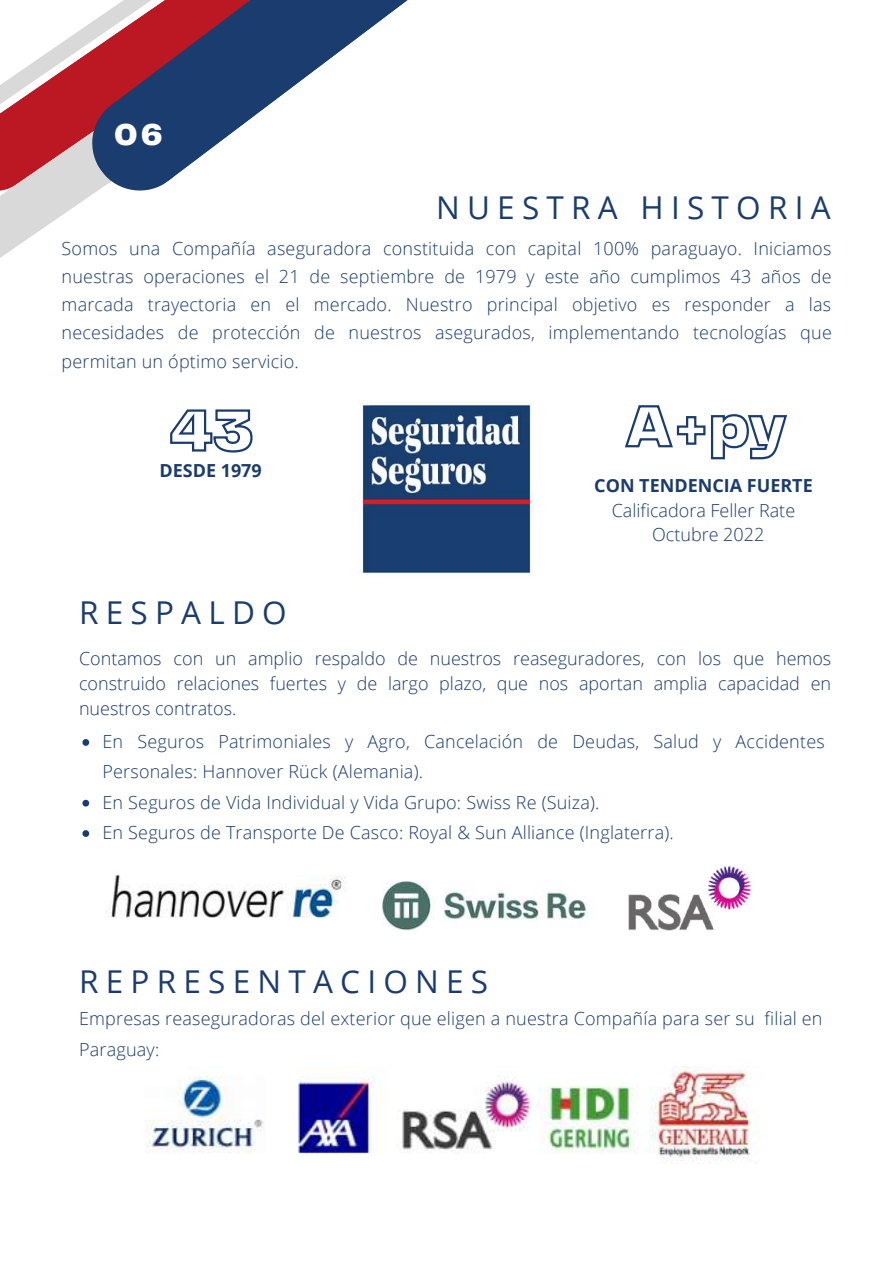
<style>
.page{position:relative;width:893px;height:1264px;background:#fff}
.page>*{position:absolute;margin:0;border:0;box-sizing:border-box;transform-origin:0 0}
.t1{font:31.5px "Open Sans";letter-spacing:.23em;color:#1b3c6f}
.t2{font:900 31.5px "Telegraf";color:#fff}
.t3{font:300 18px/28px "Open Sans";letter-spacing:.01em;color:#1b3c6f;text-align:justify}
.t4{font:700 18px "Open Sans";color:#1b3c6f}
</style>
<div class="page">
<img style="left:382px;top:881px;width:207px;height:49px">
<img style="left:106px;top:874px;width:240px;height:43px">
<img style="left:628px;top:865px;width:123px;height:65px">
<svg style="left:82px;top:739px;width:7px;height:6px"></svg>
<svg style="left:82px;top:799px;width:7px;height:7px"></svg>
<svg style="left:82px;top:830px;width:7px;height:7px"></svg>
<img style="left:145px;top:1066px;width:614px;height:95px">
<svg style="left:624px;top:405px;width:163px;height:55px"></svg>
<svg style="left:170px;top:409px;width:83px;height:44px"></svg>
<img style="left:358px;top:400px;width:176px;height:176px">
<svg style="left:0;top:209px;width:71px;height:49px"></svg>
<svg style="left:277px;top:0;width:131px;height:99px"></svg>
<svg style="left:0;top:0;width:277px;height:209px"></svg>
<h1 class="t2" style="left:114px;top:121px;width:50px">06</h1>
<h1 class="t1" style="left:436px;top:186px;width:396px">NUESTRA HISTORIA</h1>
<p class="t3" style="left:62px;top:234px;width:771px">Somos una Compañía aseguradora constituida con capital 100% paraguayo. Iniciamos nuestras operaciones el 21 de septiembre de 1979 y este año cumplimos 43 años de marcada trayectoria en el mercado. Nuestro principal objetivo es responder a las necesidades de protección de nuestros asegurados, implementando tecnologías que permitan un óptimo servicio.</p>
<p class="t4" style="left:159px;top:458px;width:104px">DESDE 1979</p>
<h1 class="t1" style="left:79px;top:590px;width:209px">RESPALDO</h1>
<p class="t4" style="left:594px;top:472px;width:220px">CON TENDENCIA FUERTE</p>
<p class="t3" style="left:611px;top:497px;width:185px;line-height:24.8px;text-align:center">Calificadora Feller Rate<br>Octubre 2022</p>
<p class="t3" style="left:79px;top:646px;width:753px;line-height:24.8px">Contamos con un amplio respaldo de nuestros reaseguradores, con los que hemos construido relaciones fuertes y de largo plazo, que nos aportan amplia capacidad en nuestros contratos.</p>
<p class="t3" style="left:102px;top:726px;width:723px;line-height:30.3px;text-align:left">En Seguros Patrimoniales y Agro, Cancelación de Deudas, Salud y Accidentes Personales: Hannover Rück (Alemania).<br>En Seguros de Vida Individual y Vida Grupo: Swiss Re (Suiza).<br>En Seguros de Transporte De Casco: Royal &amp; Sun Alliance (Inglaterra).</p>
<h1 class="t1" style="left:79px;top:958px;width:410px">REPRESENTACIONES</h1>
<p class="t3" style="left:79px;top:1003px;width:745px;line-height:30.3px">Empresas reaseguradoras del exterior que eligen a nuestra Compañía para ser su filial en<br>Paraguay:</p>
</div>
